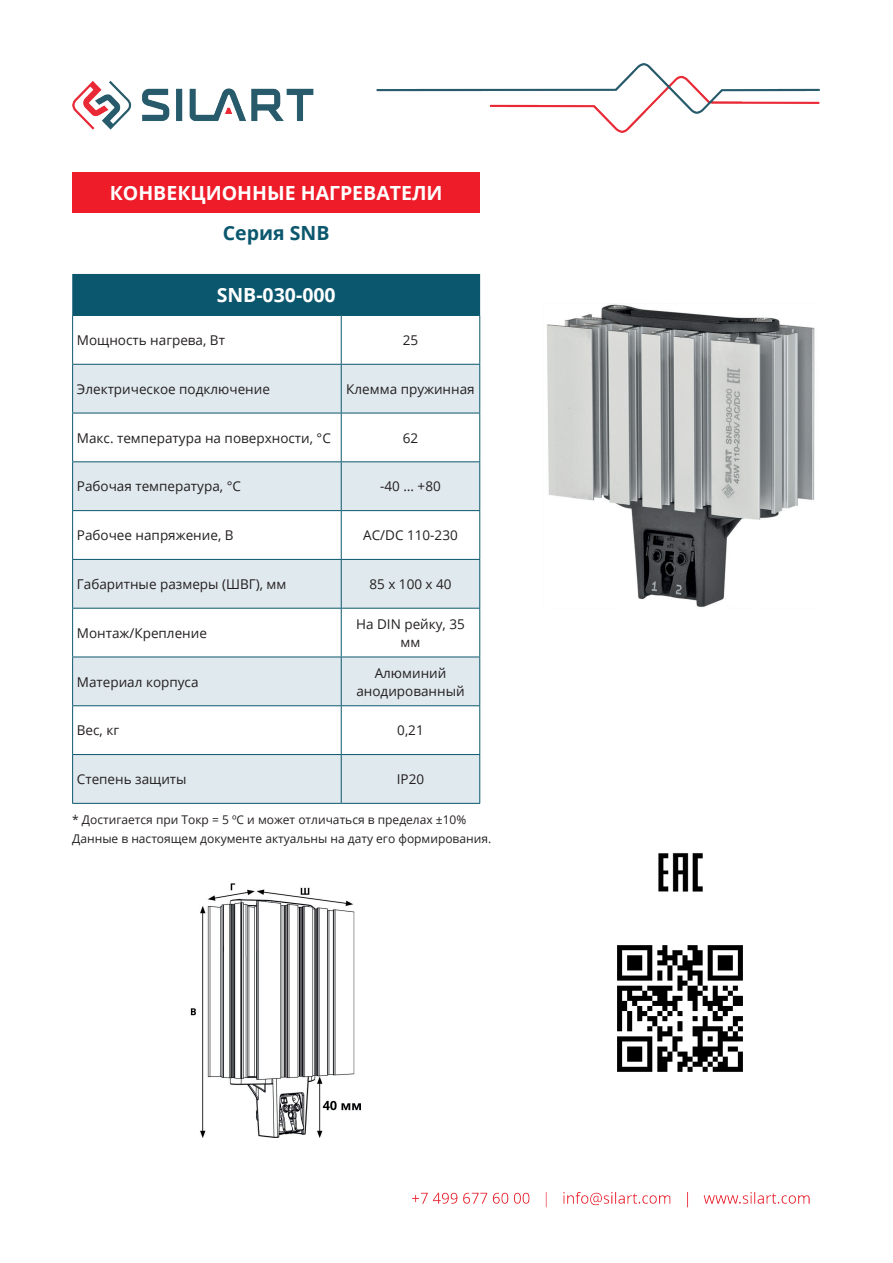
<style>
.page{position:relative;width:893px;height:1263px;background:#fff}
.page>*{position:absolute;margin:0;border:0;box-sizing:border-box;transform-origin:0 0}
.t1{font:700 19.5px "Open Sans";color:#fff}
.t2{font:700 19.5px "Open Sans";color:#0b576d}
.t3{font:13.5px/18px "Open Sans";color:#231f20;text-align:center}
.t4{font:12px/19.5px "Open Sans";color:#231f20}
</style>
<div class="page">
<img style="left:72px;top:64px;width:747px;height:68px">
<img style="left:412px;top:1192px;width:397px;height:16px">
<div style="left:72px;top:172px;width:408px;height:41px;background:#ee1c28"></div>
<div style="left:73px;top:275px;width:406px;height:39px;background:#0b576d"></div>
<div style="left:72px;top:274px;width:408px;height:41px;border:2px solid #0b576d"></div>
<div style="left:73px;top:365px;width:406px;height:48px;background:#e0e9ee"></div>
<svg style="left:73px;top:462px;width:406px;height:341px;fill:#e0e9ee"></svg>
<hr style="left:72px;top:315px;width:269px;height:1px;background:#0b576d">
<hr style="left:72px;top:316px;width:1px;height:48px;background:#0b576d">
<hr style="left:341px;top:315px;width:139px;height:1px;background:#0b576d">
<hr style="left:341px;top:316px;width:1px;height:48px;background:#0b576d">
<hr style="left:479px;top:316px;width:1px;height:48px;background:#0b576d">
<hr style="left:72px;top:364px;width:269px;height:1px;background:#0b576d">
<hr style="left:72px;top:365px;width:1px;height:48px;background:#0b576d">
<hr style="left:341px;top:364px;width:139px;height:1px;background:#0b576d">
<hr style="left:341px;top:365px;width:1px;height:48px;background:#0b576d">
<hr style="left:479px;top:365px;width:1px;height:48px;background:#0b576d">
<hr style="left:72px;top:413px;width:269px;height:1px;background:#0b576d">
<hr style="left:72px;top:413px;width:1px;height:48px;background:#0b576d">
<hr style="left:341px;top:413px;width:139px;height:1px;background:#0b576d">
<hr style="left:341px;top:413px;width:1px;height:48px;background:#0b576d">
<hr style="left:479px;top:413px;width:1px;height:48px;background:#0b576d">
<hr style="left:72px;top:461px;width:269px;height:1px;background:#0b576d">
<hr style="left:72px;top:462px;width:1px;height:48px;background:#0b576d">
<hr style="left:341px;top:461px;width:139px;height:1px;background:#0b576d">
<hr style="left:341px;top:462px;width:1px;height:48px;background:#0b576d">
<hr style="left:479px;top:462px;width:1px;height:48px;background:#0b576d">
<hr style="left:72px;top:510px;width:269px;height:1px;background:#0b576d">
<hr style="left:72px;top:511px;width:1px;height:48px;background:#0b576d">
<hr style="left:341px;top:510px;width:139px;height:1px;background:#0b576d">
<hr style="left:341px;top:511px;width:1px;height:48px;background:#0b576d">
<hr style="left:479px;top:511px;width:1px;height:48px;background:#0b576d">
<hr style="left:72px;top:559px;width:269px;height:1px;background:#0b576d">
<hr style="left:72px;top:560px;width:1px;height:48px;background:#0b576d">
<hr style="left:341px;top:559px;width:139px;height:1px;background:#0b576d">
<hr style="left:341px;top:560px;width:1px;height:48px;background:#0b576d">
<hr style="left:479px;top:560px;width:1px;height:48px;background:#0b576d">
<hr style="left:72px;top:608px;width:269px;height:1px;background:#0b576d">
<hr style="left:72px;top:608px;width:1px;height:49px;background:#0b576d">
<hr style="left:341px;top:608px;width:139px;height:1px;background:#0b576d">
<hr style="left:341px;top:608px;width:1px;height:49px;background:#0b576d">
<hr style="left:479px;top:608px;width:1px;height:49px;background:#0b576d">
<hr style="left:72px;top:657px;width:269px;height:1px;background:#0b576d">
<hr style="left:72px;top:657px;width:1px;height:48px;background:#0b576d">
<hr style="left:341px;top:657px;width:139px;height:1px;background:#0b576d">
<hr style="left:341px;top:657px;width:1px;height:48px;background:#0b576d">
<hr style="left:479px;top:657px;width:1px;height:48px;background:#0b576d">
<hr style="left:72px;top:705px;width:269px;height:1px;background:#0b576d">
<hr style="left:72px;top:706px;width:1px;height:48px;background:#0b576d">
<hr style="left:341px;top:705px;width:139px;height:1px;background:#0b576d">
<hr style="left:341px;top:706px;width:1px;height:48px;background:#0b576d">
<hr style="left:479px;top:706px;width:1px;height:48px;background:#0b576d">
<hr style="left:72px;top:754px;width:269px;height:1px;background:#0b576d">
<hr style="left:72px;top:755px;width:1px;height:48px;background:#0b576d">
<hr style="left:341px;top:754px;width:139px;height:1px;background:#0b576d">
<hr style="left:341px;top:755px;width:1px;height:48px;background:#0b576d">
<hr style="left:479px;top:755px;width:1px;height:48px;background:#0b576d">
<hr style="left:72px;top:803px;width:269px;height:1px;background:#0b576d">
<hr style="left:341px;top:803px;width:139px;height:1px;background:#0b576d">
<img style="left:546px;top:304px;width:269px;height:304px">
<img style="left:617px;top:945px;width:126px;height:127px">
<img style="left:190px;top:883px;width:171px;height:254px">
<img style="left:658px;top:853px;width:45px;height:39px">
<h1 class="t1" style="left:110px;top:179px;width:334px">КОНВЕКЦИОННЫЕ НАГРЕВАТЕЛИ</h1>
<h1 class="t2" style="left:223px;top:219px;width:108px">Серия SNB</h1>
<h1 class="t1" style="left:217px;top:281px;width:121px">SNB-030-000</h1>
<p class="t3" style="left:77px;top:331px;width:150px">Мощность нагрева, Вт</p>
<p class="t3" style="left:403px;top:331px;width:17px">25</p>
<p class="t3" style="left:77px;top:380px;width:195px">Электрическое подключение</p>
<p class="t3" style="left:346px;top:380px;width:130px">Клемма пружинная</p>
<p class="t3" style="left:77px;top:428px;width:256px">Макс. температура на поверхности, °С</p>
<p class="t3" style="left:403px;top:428px;width:17px">62</p>
<p class="t3" style="left:77px;top:477px;width:166px">Рабочая температура, °С</p>
<p class="t3" style="left:380px;top:477px;width:62px">-40 … +80</p>
<p class="t3" style="left:77px;top:526px;width:158px">Рабочее напряжение, В</p>
<p class="t3" style="left:363px;top:526px;width:96px">AC/DC 110-230</p>
<p class="t3" style="left:77px;top:575px;width:211px">Габаритные размеры (ШВГ), мм</p>
<p class="t3" style="left:369px;top:575px;width:84px">85 х 100 х 40</p>
<p class="t3" style="left:77px;top:623px;width:132px">Монтаж/Крепление</p>
<p class="t3" style="left:356px;top:614px;width:110px">На DIN рейку, 35 мм</p>
<p class="t3" style="left:77px;top:672px;width:123px">Материал корпуса</p>
<p class="t3" style="left:356px;top:663px;width:110px">Алюминий анодированный</p>
<p class="t3" style="left:77px;top:721px;width:44px">Вес, кг</p>
<p class="t3" style="left:397px;top:721px;width:28px">0,21</p>
<p class="t3" style="left:77px;top:770px;width:111px">Степень защиты</p>
<p class="t3" style="left:397px;top:770px;width:29px">IP20</p>
<p class="t4" style="left:72px;top:809px;width:420px">* Достигается при Tокр = 5 ºC и может отличаться в пределах ±10%<br>Данные в настоящем документе актуальны на дату его формирования.</p>
</div>
